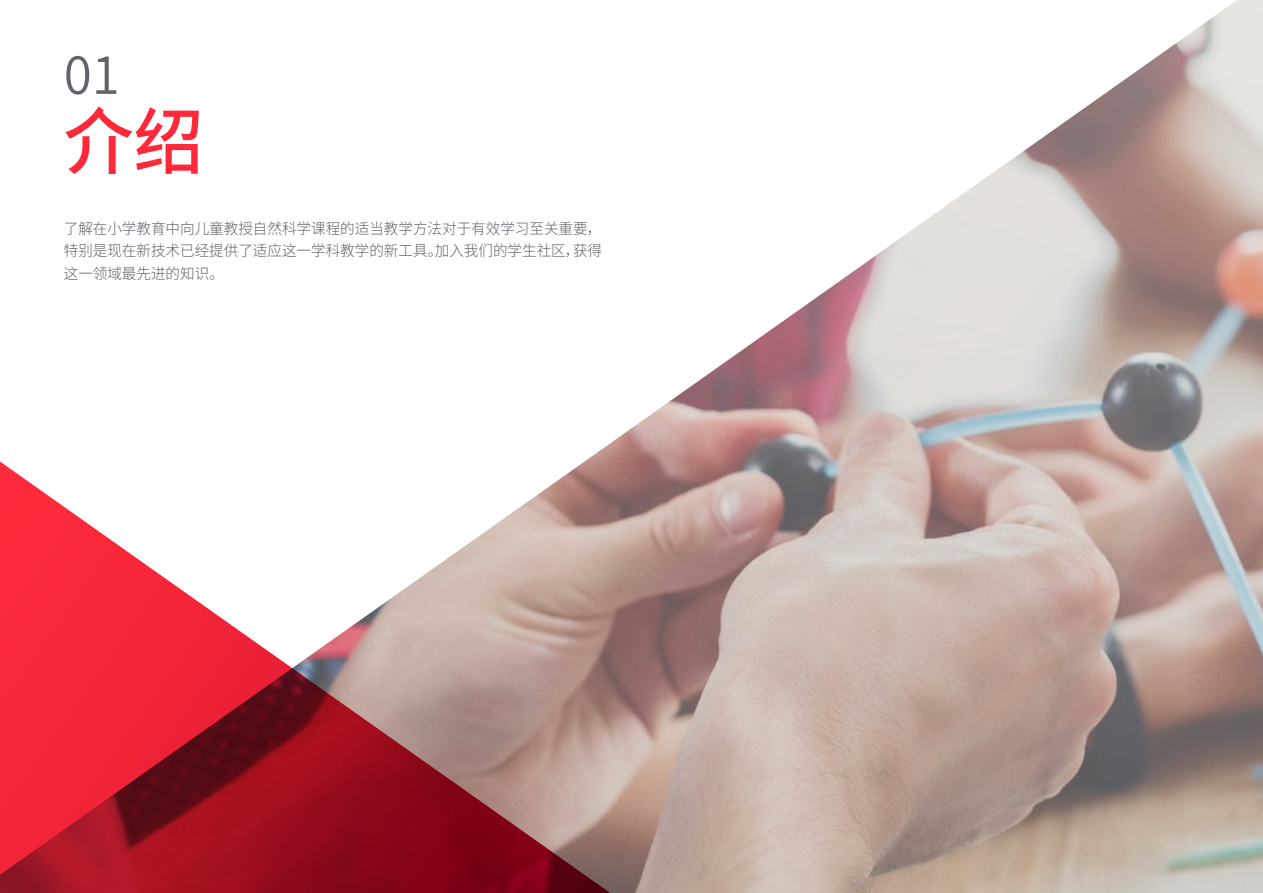
<style>
.page{position:relative;width:1263px;height:893px;background:#fff}
.page>*{position:absolute;margin:0;border:0;box-sizing:border-box;transform-origin:0 0}
.t1{font:500 72px "Source Han Sans CN";color:#ff293a}
.t2{font:52.5px "Source Han Sans CN";color:#61646a}
.t3{font:300 15px/22.5px "Source Han Sans CN";color:#61646a;text-align:justify}
</style>
<div class="page">
<img style="left:607px;top:0;width:656px;height:893px">
<svg style="left:0;top:446px;width:640px;height:447px"></svg>
<h2 class="t2" style="left:64px;top:45px;width:57px">01</h2>
<h1 class="t1" style="left:64px;top:101px;width:141px">介绍</h1>
<p class="t3" style="left:64px;top:217px;width:540px">了解在小学教育中向儿童教授自然科学课程的适当教学方法对于有效学习至关重要，特别是现在新技术已经提供了适应这一学科教学的新工具。加入我们的学生社区，获得这一领域最先进的知识。</p>
</div>
